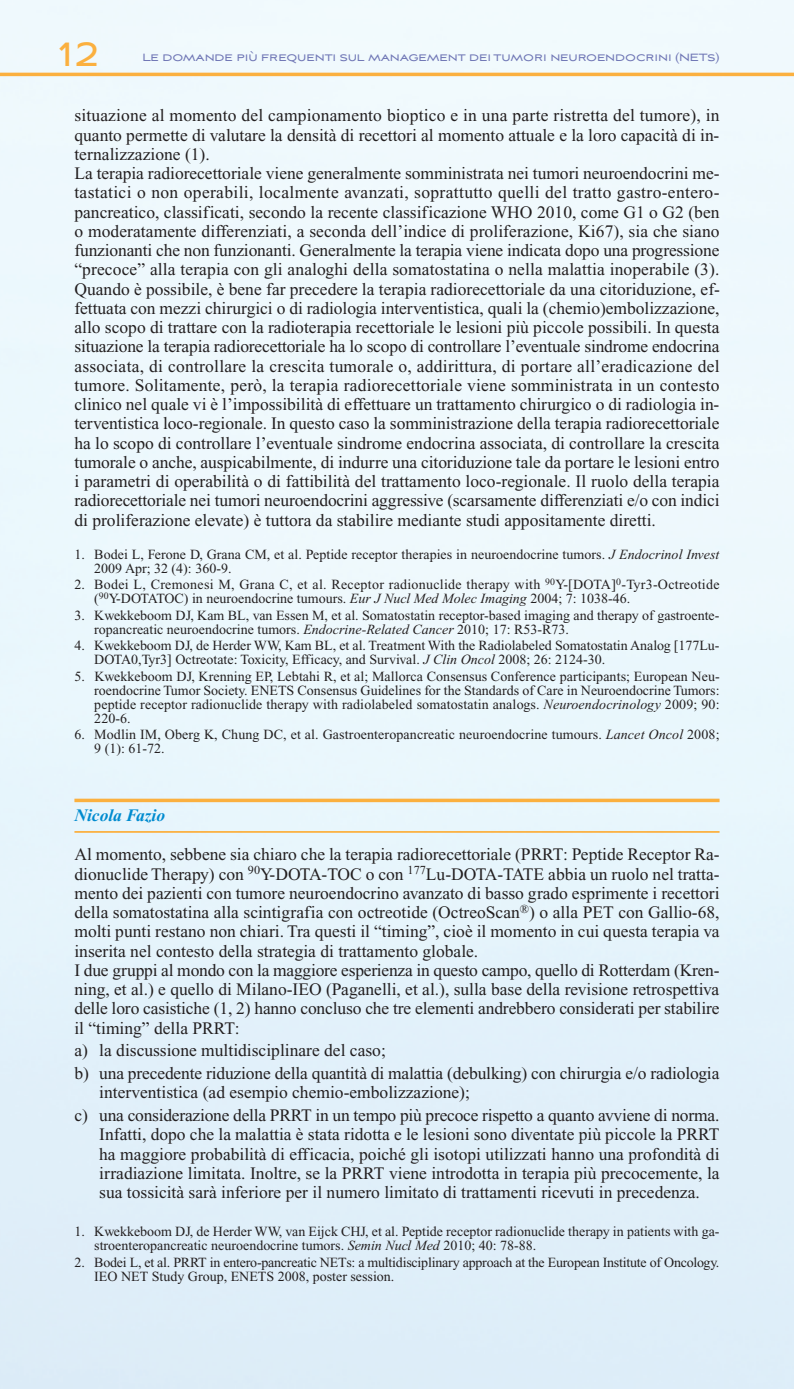
<style>
.page{position:relative;width:794px;height:1389px;background:#fff}
.page>*{position:absolute;margin:0;border:0;box-sizing:border-box;transform-origin:0 0}
.t1{font:42px "Aviano Sans";color:#fbb03f}
.t2{font:17.5px/19.2px "Times New Roman";color:#231f20}
.t3{font:italic 700 17.5px "Times New Roman";color:#008bcf}
.t4{font:14px/14px "Times New Roman";color:#231f20}
.t5{font:14px/14px "Times New Roman";letter-spacing:.02em;color:#231f20}
.t6{font:13.12px "Aviano Sans";letter-spacing:-.01em;color:#6f76b5}
.s1{font-style:italic}
</style>
<div class="page">
<hr style="left:0;top:73px;width:794px;height:3px;background:#fbb03f">
<hr style="left:74px;top:831px;width:645px;height:2px;background:#fbb03f">
<hr style="left:74px;top:799px;width:645px;height:3px;background:#fbb03f">
<h1 class="t1" style="left:56px;top:27px;width:45px">12</h1>
<p class="t6" style="left:142px;top:49px;width:578px">Le domande più frequenti sul management dei tumori neuroendocrini (NETs)</p>
<p class="t2" style="left:74px;top:107px;width:647px">situazione al momento del campionamento bioptico e in una parte ristretta del tumore), in quanto permette di valutare la densità di recettori al momento attuale e la loro capacità di in&shy;ternalizzazione (1).<br>La terapia radiorecettoriale viene generalmente somministrata nei tumori neuroendocrini me&shy;tastatici o non operabili, localmente avanzati, soprattutto quelli del tratto gastro-entero&shy;pancreatico, classificati, secondo la recente classificazione WHO 2010, come G1 o G2 (ben o moderatamente differenziati, a seconda dell’indice di proliferazione, Ki67), sia che siano funzionanti che non funzionanti. Generalmente la terapia viene indicata dopo una progressione “precoce” alla terapia con gli analoghi della somatostatina o nella malattia inoperabile (3).<br>Quando è possibile, è bene far precedere la terapia radiorecettoriale da una citoriduzione, ef&shy;fettuata con mezzi chirurgici o di radiologia interventistica, quali la (chemio)embolizzazione, allo scopo di trattare con la radioterapia recettoriale le lesioni più piccole possibili. In questa situazione la terapia radiorecettoriale ha lo scopo di controllare l’eventuale sindrome endocrina associata, di controllare la crescita tumorale o, addirittura, di portare all’eradicazione del tumore. Solitamente, però, la terapia radiorecettoriale viene somministrata in un contesto clinico nel quale vi è l’impossibilità di effettuare un trattamento chirurgico o di radiologia in&shy;terventistica loco-regionale. In questo caso la somministrazione della terapia radiorecettoriale ha lo scopo di controllare l’eventuale sindrome endocrina associata, di controllare la crescita tumorale o anche, auspicabilmente, di indurre una citoriduzione tale da portare le lesioni entro i parametri di operabilità o di fattibilità del trattamento loco-regionale. Il ruolo della terapia radiorecettoriale nei tumori neuroendocrini aggressive (scarsamente differenziati e/o con indici di proliferazione elevate) è tuttora da stabilire mediante studi appositamente diretti.</p>
<p class="t4" style="left:94px;top:548px;width:627px;text-indent:-20px">1. Bodei L, Ferone D, Grana CM, et al. Peptide receptor therapies in neuroendocrine tumors. <span class="s1">J Endocrinol Invest<br></span>2009 Apr; 32 (4): 360-9.</p>
<p class="t5" style="left:94px;top:579px;width:627px;text-indent:-20px">2. Bodei L, Cremonesi M, Grana C, et al. Receptor radionuclide therapy with <sup>90</sup>Y-[DOTA]<sup>0</sup>-Tyr3-Octreotide (<sup>90</sup>Y-DOTATOC) in neuroendocrine tumours. <span class="s1">Eur J Nucl Med Molec Imaging</span> 2004; 7: 1038-46.</p>
<p class="t4" style="left:94px;top:609px;width:626px;text-indent:-20px">3. Kwekkeboom DJ, Kam BL, van Essen M, et al. Somatostatin receptor-based imaging and therapy of gastroente&shy;ropancreatic neuroendocrine tumors. <span class="s1">Endocrine-Related Cancer</span> 2010; 17: R53-R73.</p>
<p class="t4" style="left:94px;top:640px;width:627px;text-indent:-20px">4. Kwekkeboom DJ, de Herder WW, Kam BL, et al. Treatment With the Radiolabeled Somatostatin Analog [177Lu-<br>DOTA0,Tyr3] Octreotate: Toxicity, Efficacy, and Survival. <span class="s1">J Clin Oncol</span> 2008; 26: 2124-30.</p>
<p class="t4" style="left:94px;top:670px;width:627px;text-align:justify;text-indent:-20px">5. Kwekkeboom DJ, Krenning EP, Lebtahi R, et al; Mallorca Consensus Conference participants; European Neu&shy;roendocrine Tumor Society. ENETS Consensus Guidelines for the Standards of Care in Neuroendocrine Tumors: peptide receptor radionuclide therapy with radiolabeled somatostatin analogs. <span class="s1">Neuroendocrinology</span> 2009; 90:<br>220-6.</p>
<p class="t4" style="left:94px;top:729px;width:627px;text-indent:-20px">6. Modlin IM, Oberg K, Chung DC, et al. Gastroenteropancreatic neuroendocrine tumours. <span class="s1">Lancet Oncol</span> 2008;<br>9 (1): 61-72.</p>
<p class="t3" style="left:74px;top:809px;width:92px">Nicola Fazio</p>
<p class="t2" style="left:74px;top:847px;width:646px">Al momento, sebbene sia chiaro che la terapia radiorecettoriale (PRRT: Peptide Receptor Ra&shy;dionuclide Therapy) con <sup>90</sup>Y-DOTA-TOC o con <sup>177</sup>Lu-DOTA-TATE abbia un ruolo nel tratta&shy;mento dei pazienti con tumore neuroendocrino avanzato di basso grado esprimente i recettori della somatostatina alla scintigrafia con octreotide (OctreoScan<sup>®</sup>) o alla PET con Gallio-68, molti punti restano non chiari. Tra questi il “timing”, cioè il momento in cui questa terapia va inserita nel contesto della strategia di trattamento globale.<br>I due gruppi al mondo con la maggiore esperienza in questo campo, quello di Rotterdam (Kren&shy;ning, et al.) e quello di Milano-IEO (Paganelli, et al.), sulla base della revisione retrospettiva delle loro casistiche (1, 2) hanno concluso che tre elementi andrebbero considerati per stabilire il “timing” della PRRT:</p>
<p class="t2" style="left:74px;top:1041px;width:646px;line-height:22.8px">a) la discussione multidisciplinare del caso;<br>b) una precedente riduzione della quantità di malattia (debulking) con chirurgia e/o radiologia</p>
<p class="t2" style="left:74px;top:1083px;width:646px;line-height:22.8px;text-indent:25px">interventistica (ad esempio chemio-embolizzazione);<br>c) una considerazione della PRRT in un tempo più precoce rispetto a quanto avviene di norma.</p>
<p class="t2" style="left:99px;top:1127px;width:622px;text-align:justify">Infatti, dopo che la malattia è stata ridotta e le lesioni sono diventate più piccole la PRRT ha maggiore probabilità di efficacia, poiché gli isotopi utilizzati hanno una profondità di irradiazione limitata. Inoltre, se la PRRT viene introdotta in terapia più precocemente, la sua tossicità sarà inferiore per il numero limitato di trattamenti ricevuti in precedenza.</p>
<p class="t4" style="left:94px;top:1226px;width:627px;text-indent:-20px">1. Kwekkeboom DJ, de Herder WW, van Eijck CHJ, et al. Peptide receptor radionuclide therapy in patients with ga&shy;stroenteropancreatic neuroendocrine tumors. <span class="s1">Semin Nucl Med</span> 2010; 40: 78-88.</p>
<p class="t4" style="left:94px;top:1256px;width:626px;text-indent:-20px">2. Bodei L, et al. PRRT in entero-pancreatic NETs: a multidisciplinary approach at the European Institute of Oncology.<br>IEO NET Study Group, ENETS 2008, poster session.</p>
</div>
